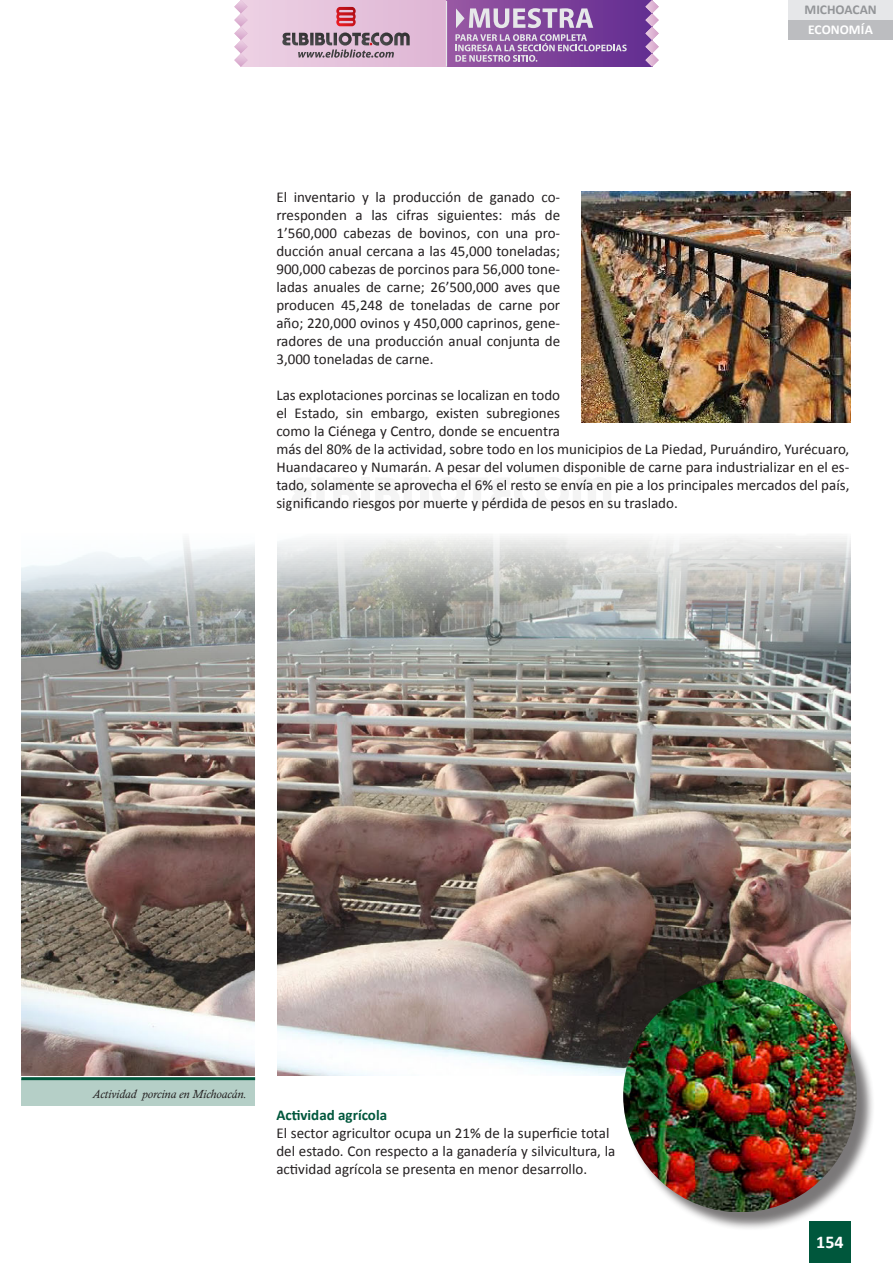
<style>
.page{position:relative;width:893px;height:1263px;background:#fff}
.page>*{position:absolute;margin:0;border:0;box-sizing:border-box;transform-origin:0 0}
.t1{font:700 18px "Calibri";color:#fff}
.t2{font:15px/18px "Calibri";color:#231f20}
.t3{font:700 15px "Calibri";color:#00573c}
.t4{font:700 13.5px "Calibri";color:#939598}
.t5{font:700 13.5px "Calibri";color:#fff}
.t6{font:italic 12px "Calisto";color:#231f20}
</style>
<div class="page">
<div style="left:809px;top:1222px;width:41px;height:41px;background:#00573c"></div>
<div style="left:788px;top:0;width:105px;height:20px;background:#e6e7e9"></div>
<div style="left:788px;top:20px;width:105px;height:20px;background:#bcbdc0"></div>
<img style="left:581px;top:192px;width:269px;height:231px">
<img style="left:21px;top:536px;width:829px;height:540px">
<div style="left:255px;top:523px;width:22px;height:565px;background:#fff"></div>
<div style="left:625px;top:981px;width:250px;height:250px;background:#231f20;opacity:.6"></div>
<img style="left:623px;top:978px;width:234px;height:234px;border-radius:113px">
<div style="left:21px;top:1079px;width:234px;height:26px;background:#b5cfc7"></div>
<hr style="left:21px;top:1077px;width:234px;height:3px;background:#00573c">
<svg style="left:248px;top:0;width:198px;height:67px;background:#e4c2db"></svg>
<svg style="left:292px;top:478px;width:65px;height:31px"></svg>
<div style="left:362px;top:477px;width:8px;height:32px;background:#f4f4f4"></div>
<svg style="left:376px;top:478px;width:40px;height:31px"></svg>
<div style="left:420px;top:477px;width:8px;height:32px;background:#f4f4f4"></div>
<svg style="left:433px;top:477px;width:178px;height:32px"></svg>
<div style="left:446px;top:0;width:206px;height:67px;background:linear-gradient(to right,#9958a3,#622c91)"></div>
<svg style="left:234px;top:0;width:14px;height:67px"></svg>
<svg style="left:645px;top:0;width:14px;height:67px"></svg>
<svg style="left:336px;top:7px;width:20px;height:19px"></svg>
<svg style="left:281px;top:33px;width:129px;height:25px;background:#a28d9c"></svg>
<svg style="left:455px;top:34px;width:172px;height:28px;background:#986cae"></svg>
<svg style="left:456px;top:8px;width:137px;height:20px;background:#b395c1"></svg>
<hr style="left:446px;top:1px;width:1px;height:66px;background:#e6e7e9">
<p class="t4" style="left:804px;top:1px;width:74px">MICHOACAN</p>
<p class="t5" style="left:808px;top:21px;width:66px">ECONOMÍA</p>
<p class="t2" style="left:276px;top:188px;width:285px;text-align:justify">El inventario y la producción de ganado co&shy;rresponden a las cifras siguientes: más de 1’560,000 cabezas de bovinos, con una pro&shy;ducción anual cercana a las 45,000 toneladas; 900,000 cabezas de porcinos para 56,000 tone&shy;ladas anuales de carne; 26’500,000 aves que producen 45,248 de toneladas de carne por año; 220,000 ovinos y 450,000 caprinos, gene&shy;radores de una producción anual conjunta de 3,000 toneladas de carne.</p>
<p class="t2" style="left:276px;top:386px;width:575px">Las explotaciones porcinas se localizan en todo<br>el Estado, sin embargo, existen subregiones<br>como la Ciénega y Centro, donde se encuentra<br>más del 80% de la actividad, sobre todo en los municipios de La Piedad, Puruándiro, Yurécuaro, Huandacareo y Numarán. A pesar del volumen disponible de carne para industrializar en el es&shy;tado, solamente se aprovecha el 6% el resto se envía en pie a los principales mercados del país, significando riesgos por muerte y pérdida de pesos en su traslado.</p>
<p class="t6" style="left:93px;top:1087px;width:156px">Actividad porcina en Michoacán.</p>
<p class="t3" style="left:276px;top:1106px;width:112px">Actividad agrícola</p>
<p class="t2" style="left:276px;top:1124px;width:340px">El sector agricultor ocupa un 21% de la superficie total del estado. Con respecto a la ganadería y silvicultura, la actividad agrícola se presenta en menor desarrollo.</p>
<p class="t1" style="left:816px;top:1230px;width:29px">154</p>
</div>
